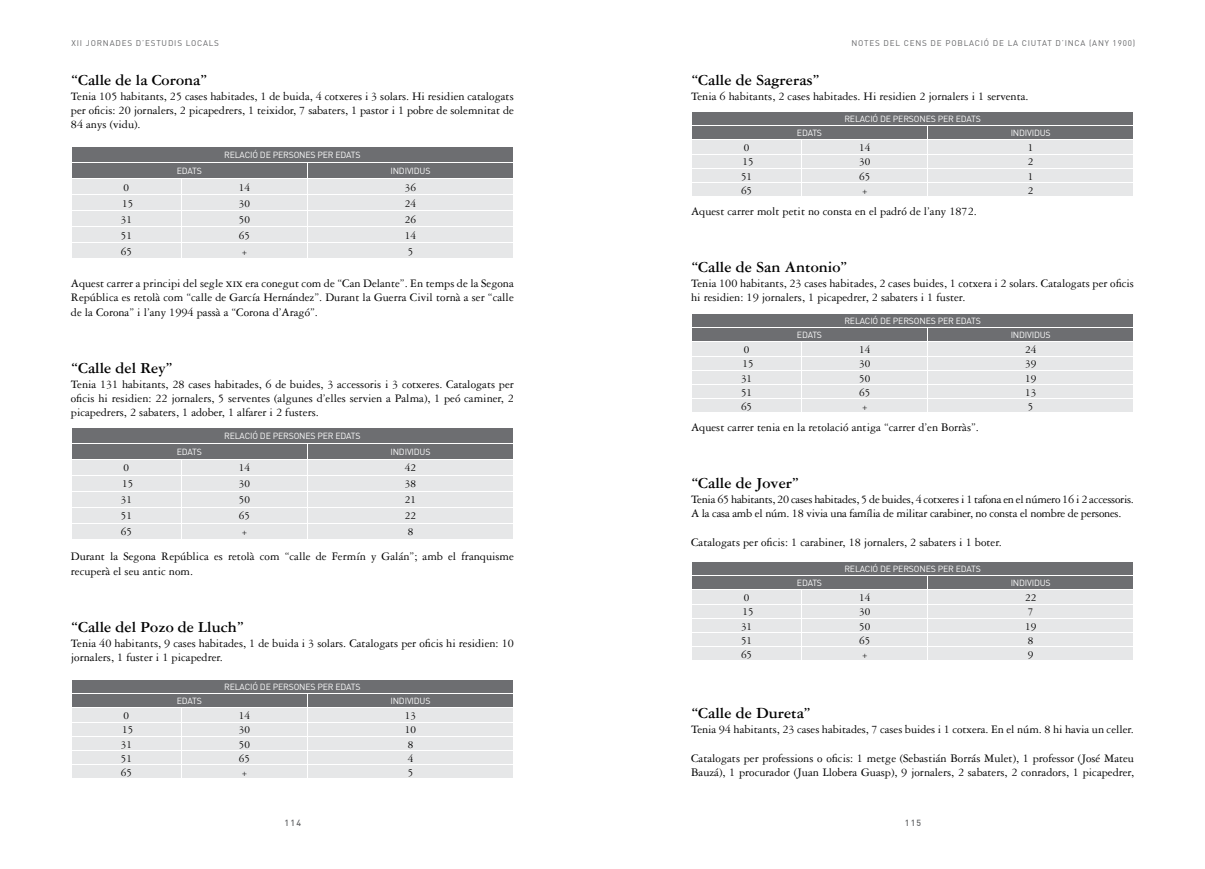
<style>
.page{position:relative;width:1205px;height:869px;background:#fff}
.page>*{position:absolute;margin:0;border:0;box-sizing:border-box;transform-origin:0 0}
.t1{font:700 16.25px "Garamond Three";color:#000}
.t2{font:12.25px/14.4px "Garamond Three";color:#000}
.t3{font:12.25px/14.4px "Garamond Three";letter-spacing:-.02em;color:#000}
.t4{font:11.25px "Garamond Three";color:#000}
.t5{font:8.75px "DIN";letter-spacing:-.02em;color:#fff}
.t6{font:500 8.75px "DIN";letter-spacing:.14em;color:#636466}
.t7{font:8.12px "DIN";letter-spacing:.1em;color:#636466}
.s1{font-family:"Garamond Three SC"}
</style>
<div class="page">
<svg style="left:72px;top:147px;width:441px;height:111px;background:#c6c7c9"></svg>
<svg style="left:72px;top:428px;width:441px;height:110px;background:#c6c7c8"></svg>
<svg style="left:72px;top:680px;width:441px;height:98px;background:#c7c8c9"></svg>
<svg style="left:692px;top:112px;width:441px;height:84px;background:#c2c2c4"></svg>
<svg style="left:692px;top:314px;width:441px;height:98px;background:#c7c8c9"></svg>
<svg style="left:692px;top:562px;width:441px;height:98px;background:#c7c8c9"></svg>
<p class="t7" style="left:71px;top:38px;width:149px">XII JORNADES D’ESTUDIS LOCALS</p>
<p class="t7" style="left:851px;top:38px;width:285px">NOTES DEL CENS DE POBLACIÓ DE LA CIUTAT D’INCA (ANY 1900)</p>
<h1 class="t1" style="left:71px;top:71px;width:138px">“Calle de la Corona”</h1>
<p class="t2" style="left:71px;top:89px;width:444px;text-align:justify">Tenia 105 habitants, 25 cases habitades, 1 de buida, 4 cotxeres i 3 solars. Hi residien catalogats per oficis: 20 jornalers, 2 picapedrers, 1 teixidor, 7 sabaters, 1 pastor i 1 pobre de solemnitat de 84 anys (vidu).</p>
<p class="t5" style="left:224px;top:149px;width:138px">RELACIÓ DE PERSONES PER EDATS</p>
<p class="t5" style="left:177px;top:165px;width:27px">EDATS</p>
<p class="t5" style="left:390px;top:165px;width:42px">INDIVIDUS</p>
<p class="t4" style="left:124px;top:181px;width:7px">0</p>
<p class="t4" style="left:239px;top:181px;width:13px">14</p>
<p class="t4" style="left:405px;top:181px;width:13px">36</p>
<p class="t4" style="left:122px;top:197px;width:13px">15</p>
<p class="t4" style="left:239px;top:197px;width:13px">30</p>
<p class="t4" style="left:405px;top:197px;width:13px">24</p>
<p class="t4" style="left:121px;top:213px;width:13px">31</p>
<p class="t4" style="left:239px;top:213px;width:13px">50</p>
<p class="t4" style="left:405px;top:213px;width:13px">26</p>
<p class="t4" style="left:121px;top:229px;width:13px">51</p>
<p class="t4" style="left:239px;top:229px;width:13px">65</p>
<p class="t4" style="left:405px;top:229px;width:13px">14</p>
<p class="t4" style="left:121px;top:245px;width:13px">65</p>
<p class="t4" style="left:241px;top:245px;width:8px">+</p>
<p class="t4" style="left:408px;top:245px;width:7px">5</p>
<p class="t2" style="left:71px;top:276px;width:444px;text-align:justify">Aquest carrer a principi del segle <span class="s1">xix</span> era conegut com de “Can Delante”. En temps de la Segona República es retolà com “calle de García Hernández”. Durant la Guerra Civil tornà a ser “calle de la Corona” i l’any 1994 passà a “Corona d’Aragó”.</p>
<h1 class="t1" style="left:691px;top:71px;width:131px">“Calle de Sagreras”</h1>
<p class="t2" style="left:691px;top:89px;width:339px">Tenia 6 habitants, 2 cases habitades. Hi residien 2 jornalers i 1 serventa.</p>
<p class="t5" style="left:844px;top:113px;width:138px">RELACIÓ DE PERSONES PER EDATS</p>
<p class="t5" style="left:797px;top:128px;width:27px">EDATS</p>
<p class="t5" style="left:1010px;top:128px;width:42px">INDIVIDUS</p>
<p class="t4" style="left:744px;top:142px;width:7px">0</p>
<p class="t4" style="left:859px;top:142px;width:13px">14</p>
<p class="t4" style="left:1028px;top:142px;width:7px">1</p>
<p class="t4" style="left:742px;top:156px;width:13px">15</p>
<p class="t4" style="left:859px;top:156px;width:13px">30</p>
<p class="t4" style="left:1028px;top:156px;width:7px">2</p>
<p class="t4" style="left:741px;top:170px;width:13px">51</p>
<p class="t4" style="left:859px;top:170px;width:13px">65</p>
<p class="t4" style="left:1028px;top:170px;width:7px">1</p>
<p class="t4" style="left:741px;top:184px;width:13px">65</p>
<p class="t4" style="left:861px;top:184px;width:8px">+</p>
<p class="t4" style="left:1028px;top:184px;width:7px">2</p>
<p class="t2" style="left:691px;top:204px;width:287px">Aquest carrer molt petit no consta en el padró de l’any 1872.</p>
<h1 class="t1" style="left:691px;top:258px;width:158px">“Calle de San Antonio”</h1>
<p class="t2" style="left:691px;top:276px;width:444px">Tenia 100 habitants, 23 cases habitades, 2 cases buides, 1 cotxera i 2 solars. Catalogats per oficis hi residien: 19 jornalers, 1 picapedrer, 2 sabaters i 1 fuster.</p>
<p class="t5" style="left:844px;top:315px;width:138px">RELACIÓ DE PERSONES PER EDATS</p>
<p class="t5" style="left:797px;top:329px;width:27px">EDATS</p>
<p class="t5" style="left:1010px;top:329px;width:42px">INDIVIDUS</p>
<p class="t4" style="left:744px;top:343px;width:7px">0</p>
<p class="t4" style="left:859px;top:343px;width:13px">14</p>
<p class="t4" style="left:1025px;top:343px;width:13px">24</p>
<p class="t4" style="left:742px;top:358px;width:13px">15</p>
<p class="t4" style="left:859px;top:358px;width:13px">30</p>
<p class="t4" style="left:1025px;top:358px;width:13px">39</p>
<p class="t4" style="left:741px;top:372px;width:13px">31</p>
<p class="t4" style="left:859px;top:372px;width:13px">50</p>
<p class="t4" style="left:1025px;top:372px;width:13px">19</p>
<p class="t4" style="left:741px;top:386px;width:13px">51</p>
<p class="t4" style="left:859px;top:386px;width:13px">65</p>
<p class="t4" style="left:1025px;top:386px;width:13px">13</p>
<p class="t4" style="left:741px;top:400px;width:13px">65</p>
<p class="t4" style="left:861px;top:400px;width:8px">+</p>
<p class="t4" style="left:1028px;top:400px;width:7px">5</p>
<p class="t2" style="left:691px;top:419px;width:289px">Aquest carrer tenia en la retolació antiga “carrer d’en Borràs”.</p>
<h1 class="t1" style="left:71px;top:359px;width:103px">“Calle del Rey”</h1>
<p class="t2" style="left:71px;top:376px;width:444px;text-align:justify">Tenia 131 habitants, 28 cases habitades, 6 de buides, 3 accessoris i 3 cotxeres. Catalogats per oficis hi residien: 22 jornalers, 5 serventes (algunes d’elles servien a Palma), 1 peó caminer, 2 picapedrers, 2 sabaters, 1 adober, 1 alfarer i 2 fusters.</p>
<p class="t5" style="left:224px;top:430px;width:138px">RELACIÓ DE PERSONES PER EDATS</p>
<p class="t5" style="left:177px;top:446px;width:27px">EDATS</p>
<p class="t5" style="left:390px;top:446px;width:42px">INDIVIDUS</p>
<p class="t4" style="left:124px;top:462px;width:7px">0</p>
<p class="t4" style="left:239px;top:462px;width:13px">14</p>
<p class="t4" style="left:405px;top:462px;width:13px">42</p>
<p class="t4" style="left:122px;top:477px;width:13px">15</p>
<p class="t4" style="left:239px;top:477px;width:13px">30</p>
<p class="t4" style="left:405px;top:477px;width:13px">38</p>
<p class="t4" style="left:121px;top:493px;width:13px">31</p>
<p class="t4" style="left:239px;top:493px;width:13px">50</p>
<p class="t4" style="left:405px;top:493px;width:13px">21</p>
<p class="t4" style="left:121px;top:509px;width:13px">51</p>
<p class="t4" style="left:239px;top:509px;width:13px">65</p>
<p class="t4" style="left:405px;top:509px;width:13px">22</p>
<p class="t4" style="left:121px;top:525px;width:13px">65</p>
<p class="t4" style="left:241px;top:525px;width:8px">+</p>
<p class="t4" style="left:408px;top:525px;width:7px">8</p>
<p class="t2" style="left:71px;top:549px;width:444px">Durant la Segona República es retolà com “calle de Fermín y Galán”; amb el franquisme recuperà el seu antic nom.</p>
<h1 class="t1" style="left:691px;top:474px;width:110px">“Calle de Jover”</h1>
<p class="t3" style="left:691px;top:491px;width:444px">Tenia 65 habitants, 20 cases habitades, 5 de buides, 4 cotxeres i 1 tafona en el número 16 i 2 accessoris.<br>A la casa amb el núm. 18 vivia una família de militar carabiner, no consta el nombre de persones.</p>
<p class="t2" style="left:691px;top:534px;width:312px">Catalogats per oficis: 1 carabiner, 18 jornalers, 2 sabaters i 1 boter.</p>
<p class="t5" style="left:844px;top:563px;width:138px">RELACIÓ DE PERSONES PER EDATS</p>
<p class="t5" style="left:797px;top:577px;width:27px">EDATS</p>
<p class="t5" style="left:1010px;top:577px;width:42px">INDIVIDUS</p>
<p class="t4" style="left:744px;top:591px;width:7px">0</p>
<p class="t4" style="left:859px;top:591px;width:13px">14</p>
<p class="t4" style="left:1025px;top:591px;width:13px">22</p>
<p class="t4" style="left:742px;top:605px;width:13px">15</p>
<p class="t4" style="left:859px;top:605px;width:13px">30</p>
<p class="t4" style="left:1028px;top:605px;width:7px">7</p>
<p class="t4" style="left:741px;top:619px;width:13px">31</p>
<p class="t4" style="left:859px;top:619px;width:13px">50</p>
<p class="t4" style="left:1025px;top:619px;width:13px">19</p>
<p class="t4" style="left:741px;top:634px;width:13px">51</p>
<p class="t4" style="left:859px;top:634px;width:13px">65</p>
<p class="t4" style="left:1028px;top:634px;width:7px">8</p>
<p class="t4" style="left:741px;top:648px;width:13px">65</p>
<p class="t4" style="left:861px;top:648px;width:8px">+</p>
<p class="t4" style="left:1028px;top:648px;width:7px">9</p>
<h1 class="t1" style="left:71px;top:618px;width:175px">“Calle del Pozo de Lluch”</h1>
<p class="t2" style="left:71px;top:635px;width:444px">Tenia 40 habitants, 9 cases habitades, 1 de buida i 3 solars. Catalogats per oficis hi residien: 10 jornalers, 1 fuster i 1 picapedrer.</p>
<p class="t5" style="left:224px;top:681px;width:138px">RELACIÓ DE PERSONES PER EDATS</p>
<p class="t5" style="left:177px;top:695px;width:27px">EDATS</p>
<p class="t5" style="left:390px;top:695px;width:42px">INDIVIDUS</p>
<p class="t4" style="left:124px;top:709px;width:7px">0</p>
<p class="t4" style="left:239px;top:709px;width:13px">14</p>
<p class="t4" style="left:405px;top:709px;width:13px">13</p>
<p class="t4" style="left:122px;top:723px;width:13px">15</p>
<p class="t4" style="left:239px;top:723px;width:13px">30</p>
<p class="t4" style="left:405px;top:723px;width:13px">10</p>
<p class="t4" style="left:121px;top:737px;width:13px">31</p>
<p class="t4" style="left:239px;top:737px;width:13px">50</p>
<p class="t4" style="left:408px;top:737px;width:7px">8</p>
<p class="t4" style="left:121px;top:752px;width:13px">51</p>
<p class="t4" style="left:239px;top:752px;width:13px">65</p>
<p class="t4" style="left:408px;top:752px;width:7px">4</p>
<p class="t4" style="left:121px;top:766px;width:13px">65</p>
<p class="t4" style="left:241px;top:766px;width:8px">+</p>
<p class="t4" style="left:408px;top:766px;width:7px">5</p>
<h1 class="t1" style="left:691px;top:704px;width:122px">“Calle de Dureta”</h1>
<p class="t2" style="left:691px;top:721px;width:444px">Tenia 94 habitants, 23 cases habitades, 7 cases buides i 1 cotxera. En el núm. 8 hi havia un celler.</p>
<p class="t2" style="left:691px;top:750px;width:444px">Catalogats per professions o oficis: 1 metge (Sebastián Borrás Mulet), 1 professor (José Mateu<br>Bauzá), 1 procurador (Juan Llobera Guasp), 9 jornalers, 2 sabaters, 2 conradors, 1 picapedrer,</p>
<p class="t6" style="left:285px;top:816px;width:18px">114</p>
<p class="t6" style="left:905px;top:816px;width:18px">115</p>
</div>
